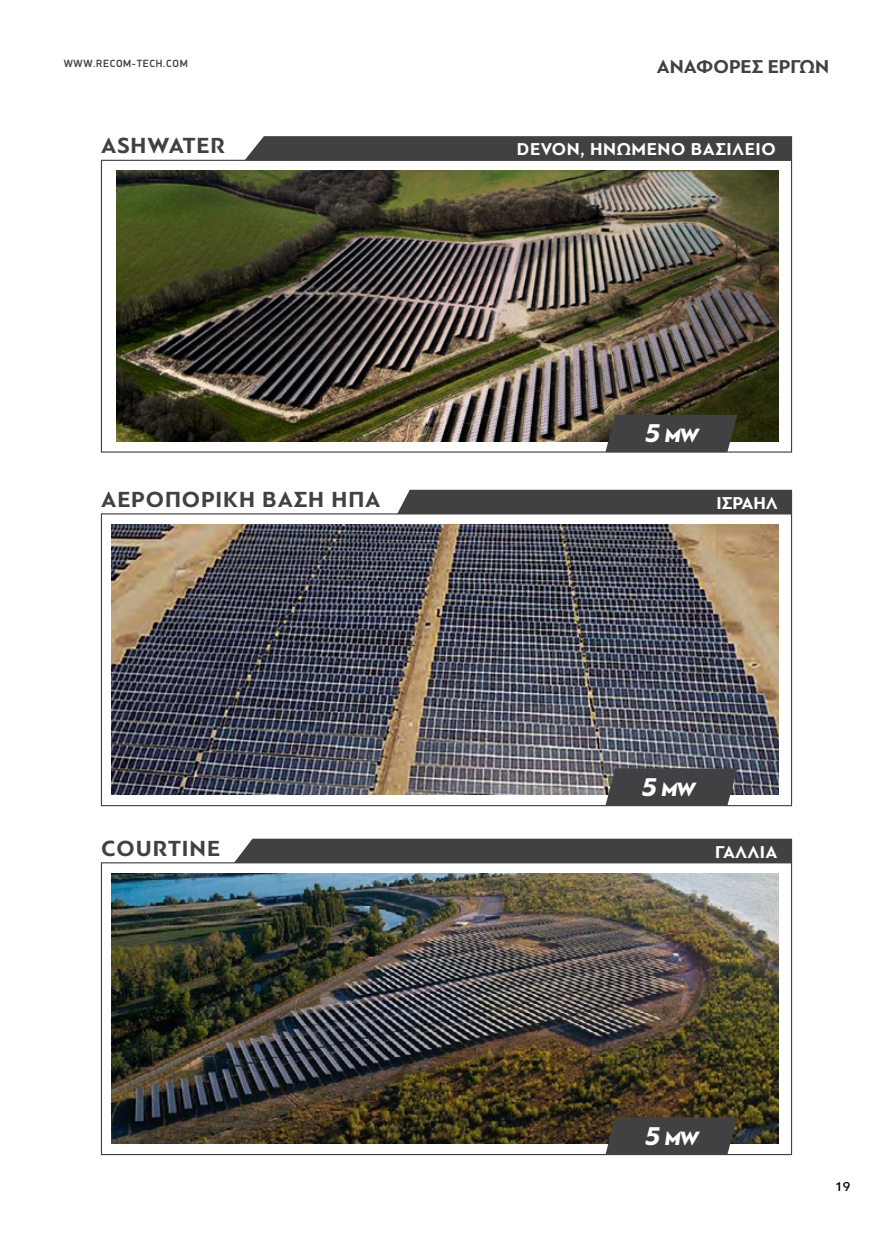
<style>
.page{position:relative;width:893px;height:1234px;background:#fff}
.page>*{position:absolute;margin:0;border:0;box-sizing:border-box;transform-origin:0 0}
.t1{font:700 22.95px "PF Bague Sans Pro";letter-spacing:.04em;color:#414042}
.t2{font:italic 900 20.25px "PF Bague Sans Pro";color:#fff}
.t3{font:700 19.5px "PF Bague Sans Pro";color:#414042}
.t4{font:700 18px "PF Bague Sans Pro";letter-spacing:.03em;color:#fff}
.t5{font:500 13.5px "PF Bague Sans Pro";color:#000}
.t6{font:500 10.5px "PF Din Display";letter-spacing:.06em;color:#414042}
.s1{font-size:27px}
</style>
<div class="page">
<div style="left:234px;top:838px;width:558px;height:24px;background:#414042"></div>
<img style="left:111px;top:873px;width:668px;height:270px">
<svg style="left:605px;top:1117px;width:132px;height:37px;background:#454343"></svg>
<div style="left:244px;top:136px;width:548px;height:24px;background:#414042"></div>
<img style="left:117px;top:170px;width:662px;height:271px">
<svg style="left:605px;top:415px;width:132px;height:37px;background:#454344"></svg>
<div style="left:397px;top:489px;width:395px;height:25px;background:#414042"></div>
<img style="left:111px;top:524px;width:668px;height:270px">
<svg style="left:605px;top:768px;width:132px;height:37px;background:#474648"></svg>
<p class="t6" style="left:64px;top:57px;width:125px">WWW.RECOM-TECH.COM</p>
<p class="t3" style="left:657px;top:55px;width:174px">ΑΝΑΦΟΡΈΣ ΈΡΓΩΝ</p>
<p class="t1" style="left:101px;top:132px;width:125px">ASHWATER</p>
<p class="t4" style="left:517px;top:138px;width:260px">DEVON, ΗΝΩΜΈΝΟ ΒΑΣΊΛΕΙΟ</p>
<p class="t2" style="left:645px;top:422px;width:56px"><span class="s1">5</span> MW</p>
<p class="t1" style="left:101px;top:485px;width:281px">ΑΕΡΟΠΟΡΙΚΉ ΒΆΣΗ ΗΠΑ</p>
<p class="t4" style="left:717px;top:492px;width:63px">ΙΣΡΑΗΛ</p>
<p class="t2" style="left:642px;top:776px;width:56px"><span class="s1">5</span> MW</p>
<p class="t1" style="left:101px;top:834px;width:120px">COURTINE</p>
<p class="t4" style="left:715px;top:840px;width:64px">ΓΑΛΛΊΑ</p>
<p class="t2" style="left:645px;top:1124px;width:56px"><span class="s1">5</span> MW</p>
<p class="t5" style="left:835px;top:1178px;width:17px">19</p>
</div>
